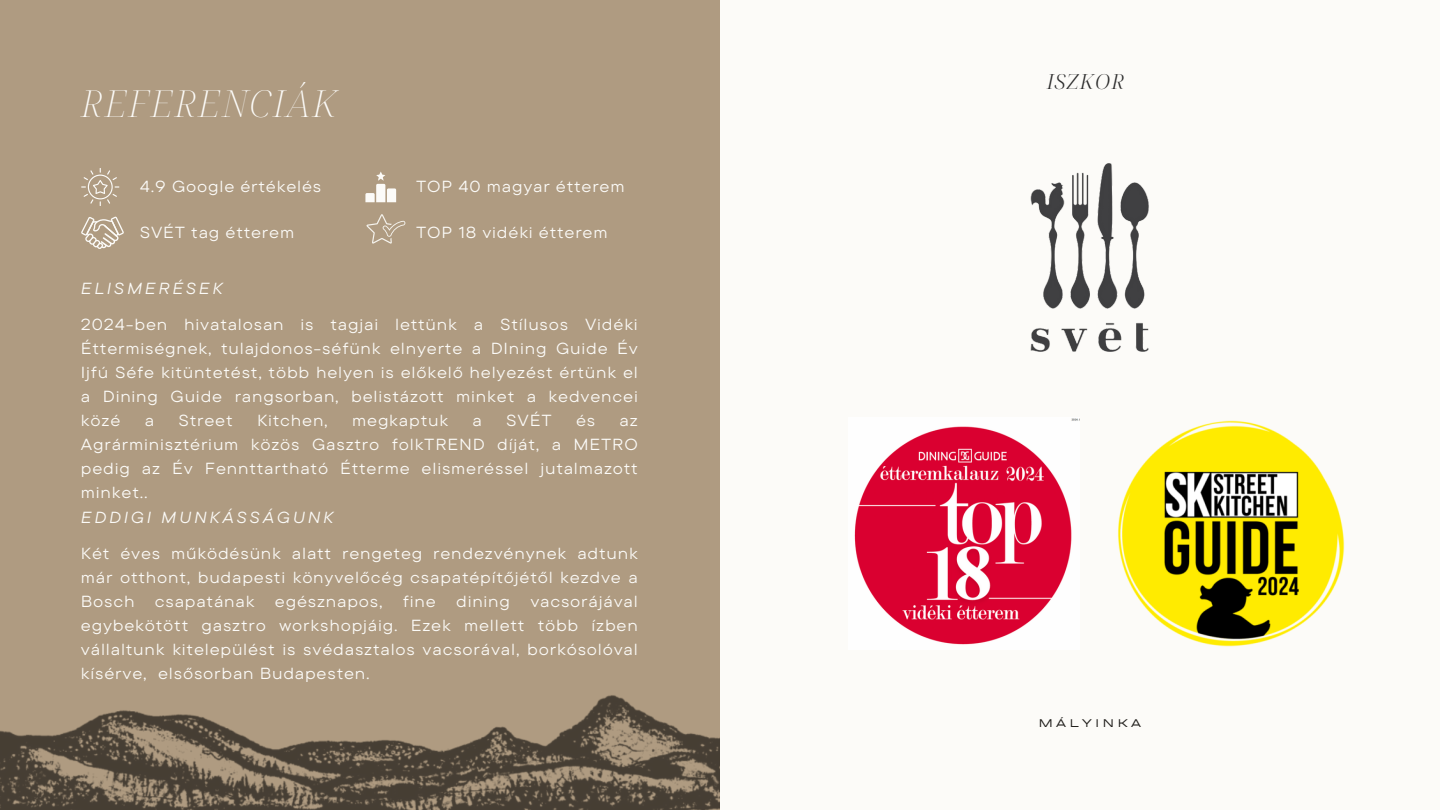
<style>
.page{position:relative;width:1440px;height:810px;background:#af9b81}
.page>*{position:absolute;margin:0;border:0;box-sizing:border-box;transform-origin:0 0}
.t1{font:italic 200 37.3px "Noto Serif Display";letter-spacing:.04em;color:#fcfbf8}
.t2{font:italic 300 20.8px "Noto Serif Display";letter-spacing:.06em;color:#2b2b2b}
.t3{font:16px/24px "TT Commons Pro Exp";letter-spacing:.05em;color:#fcfbf8;text-align:justify}
.t4{font:italic 16px "TT Commons Pro Exp";letter-spacing:.16em;color:#fcfbf8}
.t5{font:700 13px "BD Sans";letter-spacing:.245em;color:#211f1c}
</style>
<div class="page">
<div style="left:720px;top:0;width:720px;height:810px;background:#fcfbf8"></div>
<img style="left:1030px;top:163px;width:119px;height:189px">
<img style="left:854px;top:418px;width:224px;height:227px">
<img style="left:1078px;top:418px;width:267px;height:229px">
<img style="left:0;top:695px;width:720px;height:115px">
<svg style="left:81px;top:168px;width:39px;height:38px"></svg>
<svg style="left:365px;top:172px;width:31px;height:30px"></svg>
<svg style="left:81px;top:217px;width:43px;height:32px"></svg>
<svg style="left:366px;top:214px;width:39px;height:29px"></svg>
<h4 class="t1" style="left:81px;top:77px;width:257px">REFERENCIÁK</h4>
<h4 class="t3" style="left:140px;top:174px;width:183px">4.9 Google értékelés</h4>
<h4 class="t3" style="left:416px;top:174px;width:210px">TOP 40 magyar étterem</h4>
<p class="t3" style="left:140px;top:220px;width:156px">SVÉT tag étterem</p>
<p class="t3" style="left:416px;top:220px;width:193px">TOP 18 vidéki étterem</p>
<h4 class="t4" style="left:81px;top:278px;width:143px">ELISMERÉSEK</h4>
<h3 class="t3" style="left:81px;top:312px;width:558px">2024-ben hivatalosan is tagjai lettünk a Stílusos Vidéki Éttermiségnek, tulajdonos-séfünk elnyerte a DIning Guide Év Ijfú Séfe kitüntetést, több helyen is előkelő helyezést értünk el a Dining Guide rangsorban, belistázott minket a kedvencei közé</h3>
<h3 class="t3" style="left:145px;top:408px;width:11px">a</h3>
<h3 class="t3" style="left:179px;top:408px;width:56px">Street</h3>
<h3 class="t3" style="left:257px;top:408px;width:72px">Kitchen,</h3>
<h3 class="t3" style="left:352px;top:408px;width:97px">megkaptuk</h3>
<h3 class="t3" style="left:473px;top:408px;width:11px">a</h3>
<h3 class="t3" style="left:506px;top:408px;width:47px">SVÉT</h3>
<h3 class="t3" style="left:576px;top:408px;width:21px">és</h3>
<h3 class="t3" style="left:81px;top:408px;width:558px;text-indent:539px">az Agrárminisztérium közös Gasztro folkTREND díját, a METRO pedig az Év Fennttartható Étterme elismeréssel jutalmazott minket..</h3>
<h4 class="t4" style="left:81px;top:507px;width:254px">EDDIGI MUNKÁSSÁGUNK</h4>
<h3 class="t3" style="left:81px;top:541px;width:558px">Két éves működésünk alatt rengeteg rendezvénynek adtunk már otthont, budapesti könyvelőcég csapatépítőjétől kezdve a Bosch</h3>
<h3 class="t3" style="left:155px;top:589px;width:101px">csapatának</h3>
<h3 class="t3" style="left:275px;top:589px;width:109px">egésznapos,</h3>
<h3 class="t3" style="left:403px;top:589px;width:35px">fine</h3>
<h3 class="t3" style="left:456px;top:589px;width:55px">dining</h3>
<h3 class="t3" style="left:81px;top:589px;width:558px;text-indent:449px">vacsorájával egybekötött gasztro workshopjáig. Ezek mellett több ízben vállaltunk kitelepülést is svédasztalos vacsorával, borkósolóval kísérve, elsősorban Budapesten.</h3>
<h4 class="t2" style="left:1047px;top:67px;width:79px">ISZKOR</h4>
<p class="t5" style="left:1038px;top:713px;width:104px">MÁLYINKA</p>
</div>
